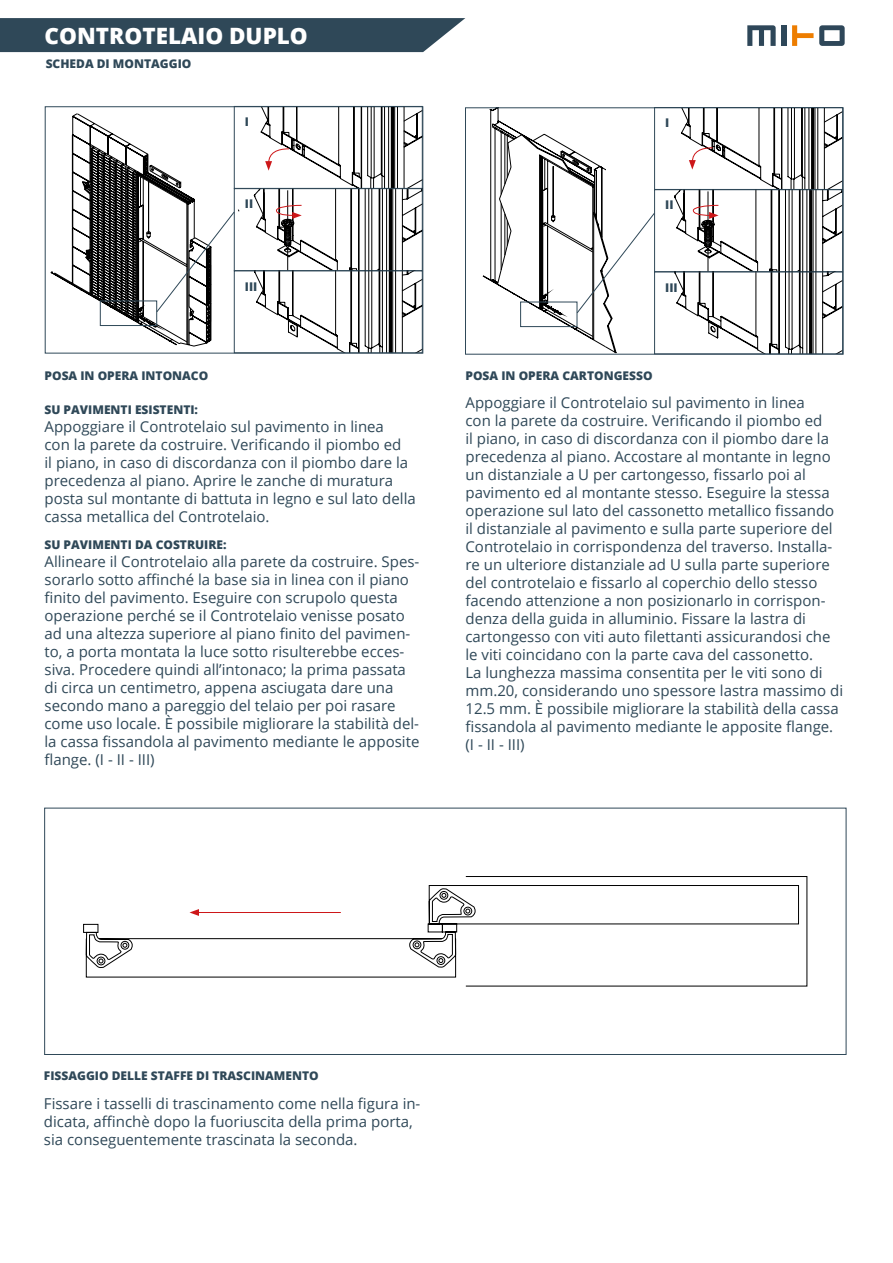
<style>
.page{position:relative;width:893px;height:1263px;background:#fff}
.page>*{position:absolute;margin:0;border:0;box-sizing:border-box;transform-origin:0 0}
.t1{font:800 22.5px "Open Sans";color:#fff}
.t2{font:15px/18px "Open Sans";color:#2f4858}
.t3{font:800 12px "Open Sans";color:#2f4858}
</style>
<div class="page">
<svg style="left:0;top:18px;width:465px;height:34px;background:#38505f"></svg>
<svg style="left:747px;top:25px;width:29px;height:21px"></svg>
<div style="left:781px;top:25px;width:5px;height:21px;background:#2e4759"></div>
<svg style="left:792px;top:25px;width:21px;height:21px"></svg>
<svg style="left:819px;top:25px;width:26px;height:21px"></svg>
<svg style="left:51px;top:113px;width:188px;height:233px"></svg>
<svg style="left:483px;top:108px;width:172px;height:245px"></svg>
<svg style="left:674px;top:107px;width:169px;height:247px"></svg>
<svg style="left:254px;top:106px;width:168px;height:247px"></svg>
<svg style="left:83px;top:885px;width:716px;height:102px"></svg>
<div style="left:465px;top:876px;width:342px;height:110px;border:1px solid #000"></div>
<hr style="left:197px;top:912px;width:144px;height:1px;background:#cd1719">
<svg style="left:190px;top:909px;width:9px;height:7px"></svg>
<h1 class="t1" style="left:45px;top:18px;width:265px">CONTROTELAIO DUPLO</h1>
<p class="t3" style="left:46px;top:54px;width:147px">SCHEDA DI MONTAGGIO</p>
<p class="t3" style="left:245px;top:113px;width:6px">I</p>
<p class="t3" style="left:665px;top:114px;width:6px">I</p>
<p class="t3" style="left:245px;top:195px;width:10px">II</p>
<p class="t3" style="left:665px;top:196px;width:10px">II</p>
<p class="t3" style="left:245px;top:277px;width:14px">III</p>
<p class="t3" style="left:665px;top:278px;width:14px">III</p>
<p class="t3" style="left:45px;top:367px;width:165px">POSA IN OPERA INTONACO</p>
<p class="t3" style="left:465px;top:367px;width:189px">POSA IN OPERA CARTONGESSO</p>
<p class="t3" style="left:45px;top:401px;width:155px">SU PAVIMENTI ESISTENTI:</p>
<p class="t2" style="left:45px;top:417px;width:373px">Appoggiare il Controtelaio sul pavimento in linea<br>con la parete da costruire. Verificando il piombo ed<br>il piano, in caso di discordanza con il piombo dare la precedenza al piano. Aprire le zanche di muratura posta sul montante di battuta in legno e sul lato della cassa metallica del Controtelaio.</p>
<p class="t3" style="left:45px;top:536px;width:184px">SU PAVIMENTI DA COSTRUIRE:</p>
<p class="t2" style="left:45px;top:552px;width:376px">Allineare il Controtelaio alla parete da costruire. Spes&shy;sorarlo sotto affinché la base sia in linea con il piano finito del pavimento. Eseguire con scrupolo questa operazione perché se il Controtelaio venisse posato ad una altezza superiore al piano finito del pavimen&shy;to, a porta montata la luce sotto risulterebbe ecces&shy;siva. Procedere quindi all’intonaco; la prima passata di circa un centimetro, appena asciugata dare una secondo mano a pareggio del telaio per poi rasare come uso locale. È possibile migliorare la stabilità del&shy;la cassa fissandola al pavimento mediante le apposite flange. (I - II - III)</p>
<p class="t2" style="left:465px;top:393px;width:379px">Appoggiare il Controtelaio sul pavimento in linea<br>con la parete da costruire. Verificando il piombo ed<br>il piano, in caso di discordanza con il piombo dare la precedenza al piano. Accostare al montante in legno un distanziale a U per cartongesso, fissarlo poi al pavimento ed al montante stesso. Eseguire la stessa operazione sul lato del cassonetto metallico fissando il distanziale al pavimento e sulla parte superiore del Controtelaio in corrispondenza del traverso. Installa&shy;re un ulteriore distanziale ad U sulla parte superiore del controtelaio e fissarlo al coperchio dello stesso facendo attenzione a non posizionarlo in corrispon&shy;denza della guida in alluminio. Fissare la lastra di cartongesso con viti auto filettanti assicurandosi che le viti coincidano con la parte cava del cassonetto.<br>La lunghezza massima consentita per le viti sono di mm.20, considerando uno spessore lastra massimo di 12.5 mm. È possibile migliorare la stabilità della cassa fissandola al pavimento mediante le apposite flange. (I - II - III)</p>
<p class="t3" style="left:44px;top:1067px;width:276px">FISSAGGIO DELLE STAFFE DI TRASCINAMENTO</p>
<p class="t2" style="left:44px;top:1094px;width:378px">Fissare i tasselli di trascinamento come nella figura in&shy;dicata, affinchè dopo la fuoriuscita della prima porta, sia conseguentemente trascinata la seconda.</p>
</div>
